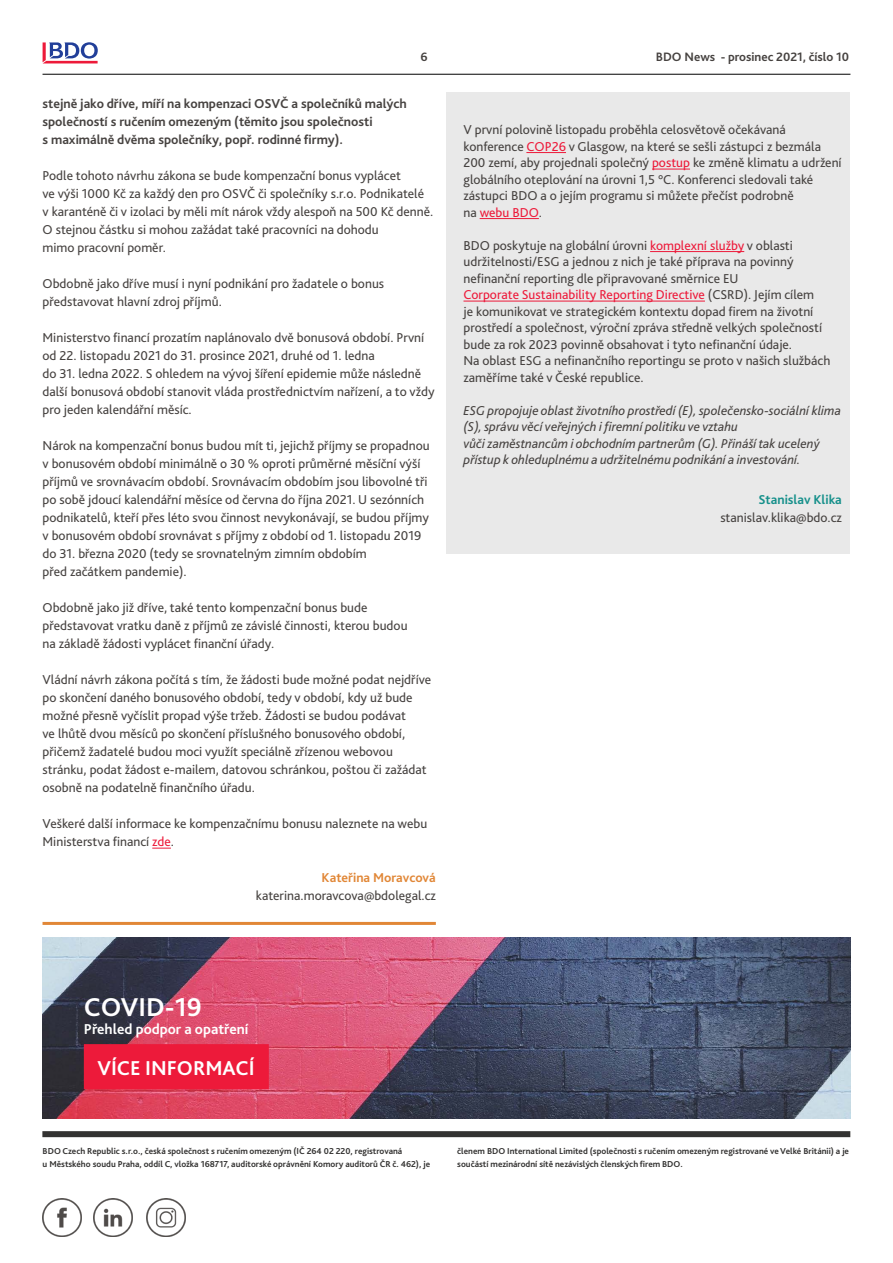
<style>
.page{position:relative;width:893px;height:1263px;background:#fff}
.page>*{position:absolute;margin:0;border:0;box-sizing:border-box;transform-origin:0 0}
.Subheading_level_1{font:700 27px "Bliss Pro";color:#fff}
.Subheading_level_2{font:700 21px "Bliss Pro";color:#fff}
.Subheading_level_1-2{font:700 15px "Bliss Pro";color:#fff}
.Body_copy{font:13.5px/18px "Bliss Pro";color:#464240}
.t1{font:italic 13.5px/16.5px "Bliss Pro";color:#464240}
.Body_copy-2{font:700 13.5px/18px "Bliss Pro";color:#464240}
.Body_copy-3{font:700 13.5px "Bliss Pro";color:#e18737}
.Body_copy-4{font:700 13.5px "Bliss Pro";color:#16908b}
.t2{font:700 12.75px "Bliss Pro";color:#464240}
.t3{font:700 9px/12.8px "Bliss Pro";color:#333231}
.s1{color:#ed1a3a}
</style>
<div class="page">
<svg style="left:152px;top:848px;width:19px;height:1px"></svg>
<hr style="left:43px;top:74px;width:807px;height:1px;background:#000">
<svg style="left:43px;top:42px;width:55px;height:21px"></svg>
<div style="left:42px;top:1131px;width:808px;height:6px;background:#333231"></div>
<img style="left:43px;top:1198px;width:38px;height:38px">
<img style="left:94px;top:1198px;width:38px;height:38px">
<img style="left:147px;top:1198px;width:38px;height:38px">
<div style="left:446px;top:92px;width:404px;height:462px;background:#e9e9e9"></div>
<hr style="left:526px;top:152px;width:40px;height:1px;background:#ed1a3a">
<hr style="left:652px;top:169px;width:38px;height:1px;background:#ed1a3a">
<hr style="left:480px;top:218px;width:59px;height:1px;background:#ed1a3a">
<hr style="left:650px;top:251px;width:94px;height:1px;background:#ed1a3a">
<hr style="left:463px;top:301px;width:242px;height:1px;background:#ed1a3a">
<hr style="left:43px;top:922px;width:393px;height:3px;background:#e18737">
<img style="left:42px;top:938px;width:808px;height:180px">
<div style="left:85px;top:1045px;width:183px;height:43px;background:#ed1a3a"></div>
<div style="left:84px;top:1044px;width:185px;height:45px;border:2px solid #ed1a3a"></div>
<p class="t2" style="left:421px;top:49px;width:9px">6</p>
<p class="t2" style="left:656px;top:49px;width:195px">BDO News - prosinec 2021, číslo 10</p>
<p class="Body_copy-2" style="left:43px;top:94px;width:366px">stejně jako dříve, míří na kompenzaci OSVČ a společníků malých společností s ručením omezeným (těmito jsou společnosti<br>s maximálně dvěma společníky, popř. rodinné firmy).</p>
<p class="Body_copy" style="left:43px;top:166px;width:392px">Podle tohoto návrhu zákona se bude kompenzační bonus vyplácet<br>ve výši 1000 Kč za každý den pro OSVČ či společníky s.r.o. Podnikatelé v karanténě či v izolaci by měli mít nárok vždy alespoň na 500 Kč denně.<br>O stejnou částku si mohou zažádat také pracovníci na dohodu<br>mimo pracovní poměr.</p>
<p class="Body_copy" style="left:43px;top:274px;width:343px">Obdobně jako dříve musí i nyní podnikání pro žadatele o bonus představovat hlavní zdroj příjmů.</p>
<p class="Body_copy" style="left:43px;top:328px;width:394px">Ministerstvo financí prozatím naplánovalo dvě bonusová období. První od 22. listopadu 2021 do 31. prosince 2021, druhé od 1. ledna<br>do 31. ledna 2022. S ohledem na vývoj šíření epidemie může následně další bonusová období stanovit vláda prostřednictvím nařízení, a to vždy pro jeden kalendářní měsíc.</p>
<p class="Body_copy" style="left:43px;top:436px;width:389px">Nárok na kompenzační bonus budou mít ti, jejichž příjmy se propadnou v bonusovém období minimálně o 30 % oproti průměrné měsíční výší příjmů ve srovnávacím období. Srovnávacím obdobím jsou libovolné tři po sobě jdoucí kalendářní měsíce od června do října 2021. U sezónních podnikatelů, kteří přes léto svou činnost nevykonávají, se budou příjmy v bonusovém období srovnávat s příjmy z období od 1. listopadu 2019 do 31. března 2020 (tedy se srovnatelným zimním obdobím<br>před začátkem pandemie).</p>
<p class="Body_copy" style="left:43px;top:598px;width:367px">Obdobně jako již dříve, také tento kompenzační bonus bude představovat vratku daně z příjmů ze závislé činnosti, kterou budou na základě žádosti vyplácet finanční úřady.</p>
<p class="Body_copy" style="left:43px;top:670px;width:390px">Vládní návrh zákona počítá s tím, že žádosti bude možné podat nejdříve po skončení daného bonusového období, tedy v období, kdy už bude možné přesně vyčíslit propad výše tržeb. Žádosti se budou podávat<br>ve lhůtě dvou měsíců po skončení příslušného bonusového období, přičemž žadatelé budou moci využít speciálně zřízenou webovou stránku, podat žádost e-mailem, datovou schránkou, poštou či zažádat osobně na podatelně finančního úřadu.</p>
<p class="Body_copy" style="left:43px;top:814px;width:386px">Veškeré další informace ke kompenzačnímu bonusu naleznete na webu<br>Ministerstva financí <span class="s1">zde</span>.</p>
<p class="Body_copy-3" style="left:322px;top:869px;width:116px">Kateřina Moravcová</p>
<p class="Body_copy" style="left:256px;top:886px;width:182px">katerina.moravcova@bdolegal.cz</p>
<p class="Body_copy" style="left:463px;top:121px;width:380px;line-height:16.5px">V první polovině listopadu proběhla celosvětově očekávaná konference <span class="s1">COP26</span> v Glasgow, na které se sešli zástupci z bezmála 200 zemí, aby projednali společný <span class="s1">postup</span> ke změně klimatu a udržení globálního oteplování na úrovni 1,5 °C. Konferenci sledovali také zástupci BDO a o jejím programu si můžete přečíst podrobně<br>na <span class="s1">webu BDO</span>.</p>
<p class="Body_copy" style="left:463px;top:236px;width:368px;line-height:16.5px">BDO poskytuje na globální úrovni <span class="s1">komplexní služby</span> v oblasti udržitelnosti/ESG a jednou z nich je také příprava na povinný nefinanční reporting dle připravované směrnice EU<br><span class="s1">Corporate Sustainability Reporting Directive</span> (CSRD). Jejím cílem<br>je komunikovat ve strategickém kontextu dopad firem na životní prostředí a společnost, výroční zpráva středně velkých společností bude za rok 2023 povinně obsahovat i tyto nefinanční údaje.<br>Na oblast ESG a nefinančního reportingu se proto v našich službách zaměříme také v České republice.</p>
<p class="t1" style="left:463px;top:401px;width:379px">ESG propojuje oblast životního prostředí (E), společensko-sociální klima (S), správu věcí veřejných i firemní politiku ve vztahu<br>vůči zaměstnancům i obchodním partnerům (G). Přináší tak ucelený přístup k ohleduplnému a udržitelnému podnikání a investování.</p>
<p class="Body_copy-4" style="left:758px;top:491px;width:85px">Stanislav Klika</p>
<p class="Body_copy" style="left:720px;top:508px;width:123px">stanislav.klika@bdo.cz</p>
<p class="Subheading_level_1" style="left:84px;top:991px;width:119px">COVID-19</p>
<p class="Subheading_level_1-2" style="left:84px;top:1020px;width:166px">Přehled podpor a opatření</p>
<p class="Subheading_level_2" style="left:97px;top:1054px;width:159px">VÍCE INFORMACÍ</p>
<p class="t3" style="left:43px;top:1145px;width:389px">BDO Czech Republic s.r.o., česká společnost s ručením omezeným (IČ 264 02 220, registrovaná<br>u Městského soudu Praha, oddíl C, vložka 168717, auditorské oprávnění Komory auditorů ČR č. 462), je</p>
<p class="t3" style="left:457px;top:1145px;width:393px">členem BDO International Limited (společnosti s ručením omezeným registrované ve Velké Británii) a je součástí mezinárodní sítě nezávislých členských firem BDO.</p>
</div>
